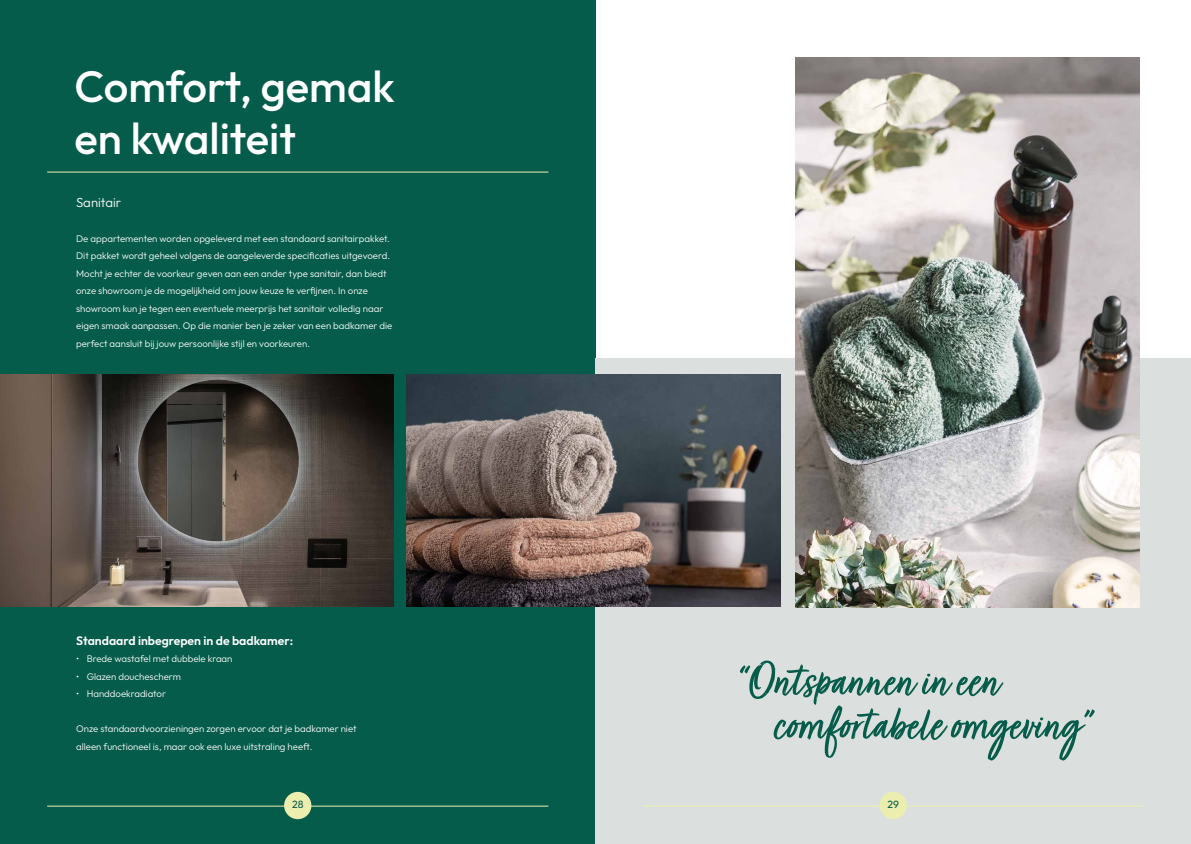
<style>
.page{position:relative;width:1191px;height:844px;background:#fff}
.page>*{position:absolute;margin:0;border:0;box-sizing:border-box;transform-origin:0 0}
.t1{font:52.5px/43.8px "Turbinado Pro";color:#065c4a}
.t2{font:500 43.75px/52.5px "Outfit";color:#fff}
.t3{font:300 13.12px "Outfit";color:#fff}
.t4{font:600 12.25px "Outfit";color:#fff}
.t5{font:10.5px "Outfit";color:#065c4a}
.t6{font:300 9.62px/17.5px "Outfit";color:#fff}
</style>
<div class="page">
<div style="left:0;top:0;width:595px;height:843px;background:#065c4a"></div>
<hr style="left:47px;top:172px;width:501px;height:1px;background:#eceeaf">
<img style="left:0;top:374px;width:393px;height:232px">
<div style="left:595px;top:358px;width:596px;height:485px;background:#dbe0de"></div>
<img style="left:406px;top:374px;width:374px;height:232px">
<img style="left:796px;top:58px;width:343px;height:549px">
<hr style="left:47px;top:805px;width:501px;height:1px;background:#eceeaf">
<div style="left:284px;top:791px;width:27px;height:28px;background:#eceeaf;border-radius:50%"></div>
<hr style="left:642px;top:805px;width:501px;height:1px;background:#eceeaf">
<div style="left:879px;top:791px;width:28px;height:28px;background:#eceeaf;border-radius:50%"></div>
<h2 class="t2" style="left:74px;top:58px;width:322px">Comfort, gemak en kwaliteit</h2>
<h3 class="t3" style="left:76px;top:194px;width:47px">Sanitair</h3>
<p class="t6" style="left:76px;top:229px;width:318px">De appartementen worden opgeleverd met een standaard sanitairpakket.<br>Dit pakket wordt geheel volgens de aangeleverde specificaties uitgevoerd.<br>Mocht je echter de voorkeur geven aan een ander type sanitair, dan biedt onze showroom je de mogelijkheid om jouw keuze te verfijnen. In onze showroom kun je tegen een eventuele meerprijs het sanitair volledig naar eigen smaak aanpassen. Op die manier ben je zeker van een badkamer die perfect aansluit bij jouw persoonlijke stijl en voorkeuren.</p>
<p class="t4" style="left:76px;top:632px;width:218px">Standaard inbegrepen in de badkamer:</p>
<p class="t6" style="left:76px;top:649px;width:158px">• Brede wastafel met dubbele kraan</p>
<p class="t6" style="left:76px;top:667px;width:106px">• Glazen douchescherm</p>
<p class="t6" style="left:76px;top:684px;width:91px">• Handdoekradiator</p>
<p class="t6" style="left:76px;top:719px;width:282px">Onze standaardvoorzieningen zorgen ervoor dat je badkamer niet alleen functioneel is, maar ook een luxe uitstraling heeft.</p>
<h1 class="t1" style="left:773px;top:663px;width:321px;text-indent:-32px">“Ontspannen in een comfortabele omgeving”</h1>
<p class="t5" style="left:292px;top:798px;width:13px">28</p>
<p class="t5" style="left:887px;top:798px;width:13px">29</p>
</div>
